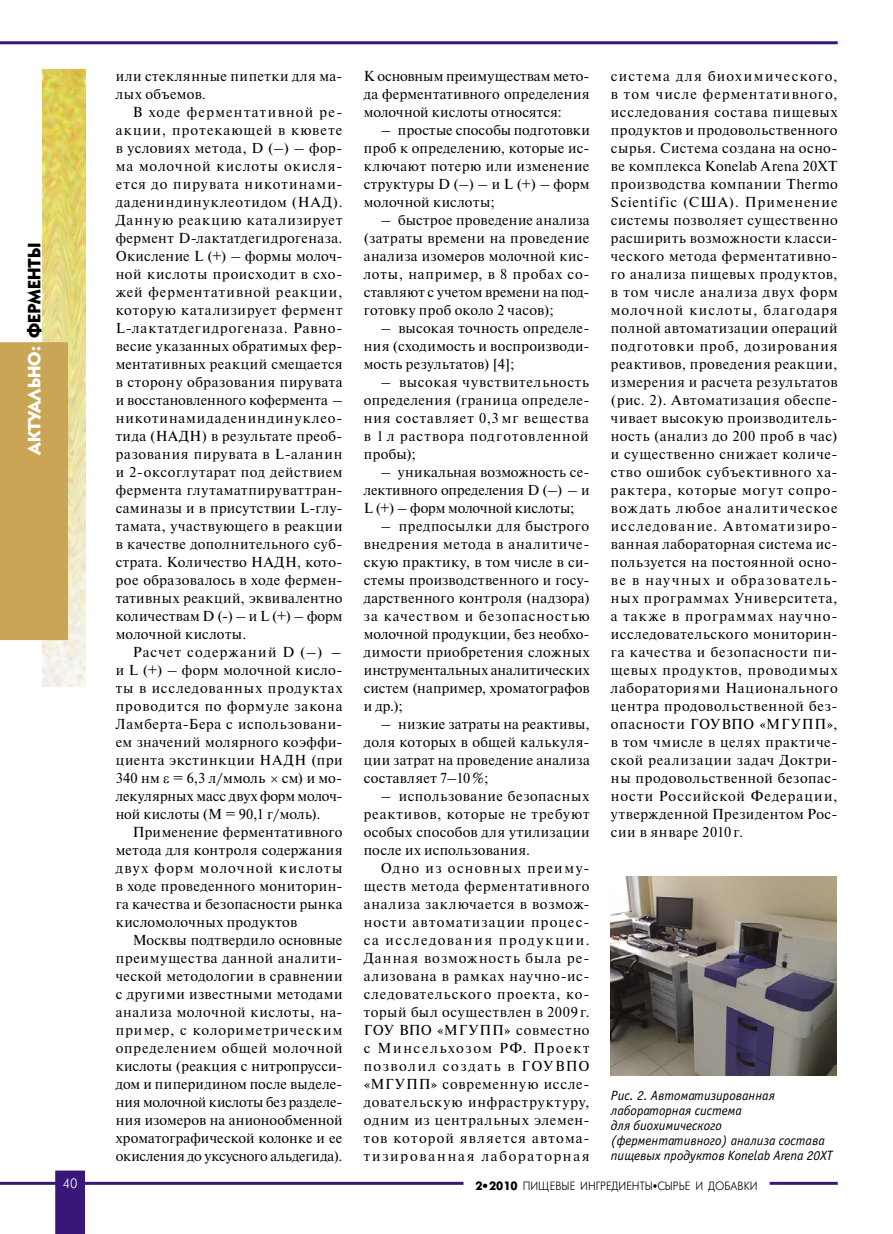
<style>
.page{position:relative;width:893px;height:1234px;background:#fff}
.page>*{position:absolute;margin:0;border:0;box-sizing:border-box;transform-origin:0 0}
.t1{font:700 18px "Kabel C";color:#fff}
.ньютон-9_6_12_6{font:14.4px/18px "Newton C";letter-spacing:.02em;color:#000;text-align:justify}
.ньютон-9_6_12_6-2{font:14.4px/18px "Newton C";letter-spacing:.045em;color:#000}
.порисуноч{font:italic 13.5px/15px "Officina Sans C";color:#000}
.t2{font:13.5px "Futuris C";color:#fff}
.t3{font:12px "Futuris C";color:#000;scale:.9 1}
.s1{color:#000}
.s2{font-family:"Futuris XC"}
.s3{font-size:15px}
</style>
<div class="page">
<hr style="left:0;top:41px;width:838px;height:3px;background:#381778">
<hr style="left:0;top:1181px;width:838px;height:3px;background:#381778">
<div style="left:55px;top:1170px;width:30px;height:63px;background:#381778"></div>
<div style="left:464px;top:1179px;width:305px;height:7px;background:#fff"></div>
<img style="left:43px;top:70px;width:42px;height:616px">
<div style="left:0;top:342px;width:68px;height:298px;background:#caa556"></div>
<img style="left:611px;top:876px;width:226px;height:199px">
<p class="t1" style="left:24px;top:455px;width:214px;rotate:-90deg">АКТУАЛЬНО: <span class="s1">ФЕРМЕНТЫ</span></p>
<p class="ньютон-9_6_12_6-2" style="left:116px;top:67px;width:228px">или стеклянные пипетки для ма&shy;лых объемов.</p>
<p class="ньютон-9_6_12_6" style="left:116px;top:103px;width:228px;text-indent:17px">В ходе ферментативной ре&shy;акции, протекающей в кювете в условиях метода, D (–) – фор&shy;ма молочной кислоты окисля&shy;ется до пирувата никотинами&shy;дадениндинуклеотидом (НАД).<br>Данную реакцию катализирует фермент D-лактатдегидрогеназа.<br>Окисление L (+) – формы молоч&shy;ной кислоты происходит в схо&shy;жей ферментативной реакции, которую катализирует фермент L-лактатдегидрогеназа. Равно&shy;весие указанных обратимых фер&shy;ментативных реакций смещается в сторону образования пирувата и восстановленного кофермента – никотинамидадениндинуклео&shy;тида (НАДН) в результате преоб&shy;разования пирувата в L-аланин и 2-оксоглутарат под действием фермента глутаматпируваттран&shy;саминазы и в присутствии L-глу&shy;тамата, участвующего в реакции в качестве дополнительного суб&shy;страта. Количество НАДН, кото&shy;рое образовалось в ходе фермен&shy;тативных реакций, эквивалентно количествам D (-) – и L (+) – форм молочной кислоты.</p>
<p class="ньютон-9_6_12_6" style="left:116px;top:643px;width:228px;text-indent:17px">Расчет содержаний D (–) – и L (+) – форм молочной кисло&shy;ты в исследованных продуктах проводится по формуле закона Ламберта-Бера с использовани&shy;ем значений молярного коэффи&shy;циента экстинкции НАДН (при 340 нм = 6,3 л / ммоль см) и мо&shy;лекулярных масс двух форм молоч&shy;ной кислоты (М = 90,1 г / моль).</p>
<p class="ньютон-9_6_12_6" style="left:116px;top:823px;width:228px;text-indent:17px">Применение ферментативного метода для контроля содержания двух форм молочной кислоты в ходе проведенного мониторин&shy;га качества и безопасности рынка кисломолочных продуктов</p>
<p class="ньютон-9_6_12_6" style="left:116px;top:931px;width:228px;text-indent:17px">Москвы подтвердило основные преимущества данной аналити&shy;ческой методологии в сравнении с другими известными методами анализа молочной кислоты, на&shy;пример, с колориметрическим определением общей молочной кислоты (реакция с нитропрусси&shy;дом и пиперидином после выделе&shy;ния молочной кислоты без разделе&shy;ния изомеров на анионообменной хроматографической колонке и ее окисления до уксусного альдегида).</p>
<p class="ньютон-9_6_12_6" style="left:364px;top:67px;width:227px">К основным преимуществам мето&shy;да ферментативного определения молочной кислоты относятся:</p>
<p class="ньютон-9_6_12_6" style="left:364px;top:121px;width:228px;text-indent:17px">– простые способы подготовки проб к определению, которые ис&shy;ключают потерю или изменение структуры D (–) – и L (+) – форм молочной кислоты;</p>
<p class="ньютон-9_6_12_6" style="left:364px;top:211px;width:227px;text-indent:17px">– быстрое проведение анализа (затраты времени на проведение анализа изомеров молочной кис&shy;лоты, например, в 8 пробах со&shy;ставляют с учетом времени на под&shy;готовку проб около 2 часов);</p>
<p class="ньютон-9_6_12_6" style="left:364px;top:319px;width:227px;text-indent:17px">– высокая точность определе&shy;ния (сходимость и воспроизводи&shy;мость результатов) [4];</p>
<p class="ньютон-9_6_12_6" style="left:364px;top:373px;width:227px;text-indent:17px">– высокая чувствительность определения (граница определе&shy;ния составляет 0,3 мг вещества в 1 л раствора подготовленной пробы);</p>
<p class="ньютон-9_6_12_6" style="left:364px;top:463px;width:227px;text-indent:17px">– уникальная возможность се&shy;лективного определения D (–) – и L (+) – форм молочной кислоты;</p>
<p class="ньютон-9_6_12_6" style="left:364px;top:517px;width:227px;text-indent:17px">– предпосылки для быстрого внедрения метода в аналитиче&shy;скую практику, в том числе в си&shy;стемы производственного и госу&shy;дарственного контроля (надзора) за качеством и безопасностью молочной продукции, без необхо&shy;димости приобретения сложных инструментальных аналитических систем (например, хроматографов и др.);</p>
<p class="ньютон-9_6_12_6" style="left:364px;top:715px;width:227px;text-indent:17px">– низкие затраты на реактивы, доля которых в общей калькуля&shy;ции затрат на проведение анализа составляет 7–10 %;</p>
<p class="ньютон-9_6_12_6" style="left:364px;top:787px;width:227px;text-indent:17px">– использование безопасных реактивов, которые не требуют особых способов для утилизации после их использования.</p>
<p class="ньютон-9_6_12_6" style="left:364px;top:859px;width:227px;text-indent:17px">Одно из основных преиму&shy;ществ метода ферментативного анализа заключается в возмож&shy;ности автоматизации процес&shy;са исследования продукции.<br>Данная возможность была ре&shy;ализована в рамках научно-ис&shy;следовательского проекта, ко&shy;торый был осуществлен в 2009 г.<br>ГОУ ВПО «МГУПП» совместно с Минсельхозом РФ. Проект позволил создать в ГОУВПО «МГУПП» современную иссле&shy;довательскую инфраструктуру, одним из центральных элемен&shy;тов которой является автома&shy;тизированная лабораторная</p>
<p class="ньютон-9_6_12_6" style="left:611px;top:67px;width:228px">система для биохимического, в том числе ферментативного, исследования состава пищевых продуктов и продовольственного сырья. Система создана на осно&shy;ве комплекса Konelab Arena 20XT производства компании Thermo Scientific (США). Применение системы позволяет существенно расширить возможности класси&shy;ческого метода ферментативно&shy;го анализа пищевых продуктов, в том числе анализа двух форм молочной кислоты, благодаря полной автоматизации операций подготовки проб, дозирования реактивов, проведения реакции, измерения и расчета результатов (рис. 2). Автоматизация обеспе&shy;чивает высокую производитель&shy;ность (анализ до 200 проб в час) и существенно снижает количе&shy;ство ошибок субъективного ха&shy;рактера, которые могут сопро&shy;вождать любое аналитическое исследование. Автоматизиро&shy;ванная лабораторная система ис&shy;пользуется на постоянной осно&shy;ве в научных и образователь&shy;ных программах Университета, а также в программах научно&shy;исследовательского мониторин&shy;га качества и безопасности пи&shy;щевых продуктов, проводимых лабораториями Национального центра продовольственной без&shy;опасности ГОУВПО «МГУПП», в том чмисле в целях практиче&shy;ской реализации задач Доктри&shy;ны продовольственной безопас&shy;ности Российской Федерации, утвержденной Президентом Рос&shy;сии в январе 2010 г.</p>
<p class="порисуноч" style="left:611px;top:1087px;width:223px">Рис. 2. Автоматизированная лабораторная система<br>для биохимического (ферментативного) анализа состава пищевых продуктов Konelab Arena 20XT</p>
<p class="t2" style="left:63px;top:1176px;width:16px">40</p>
<p class="t3" style="left:475px;top:1179px;width:315px"><span class="s2">2•2010</span> ПИЩЕВЫЕ ИНГРЕДИЕНТЫ<span class="s3">•</span>СЫРЬЕ И ДОБАВКИ</p>
</div>
